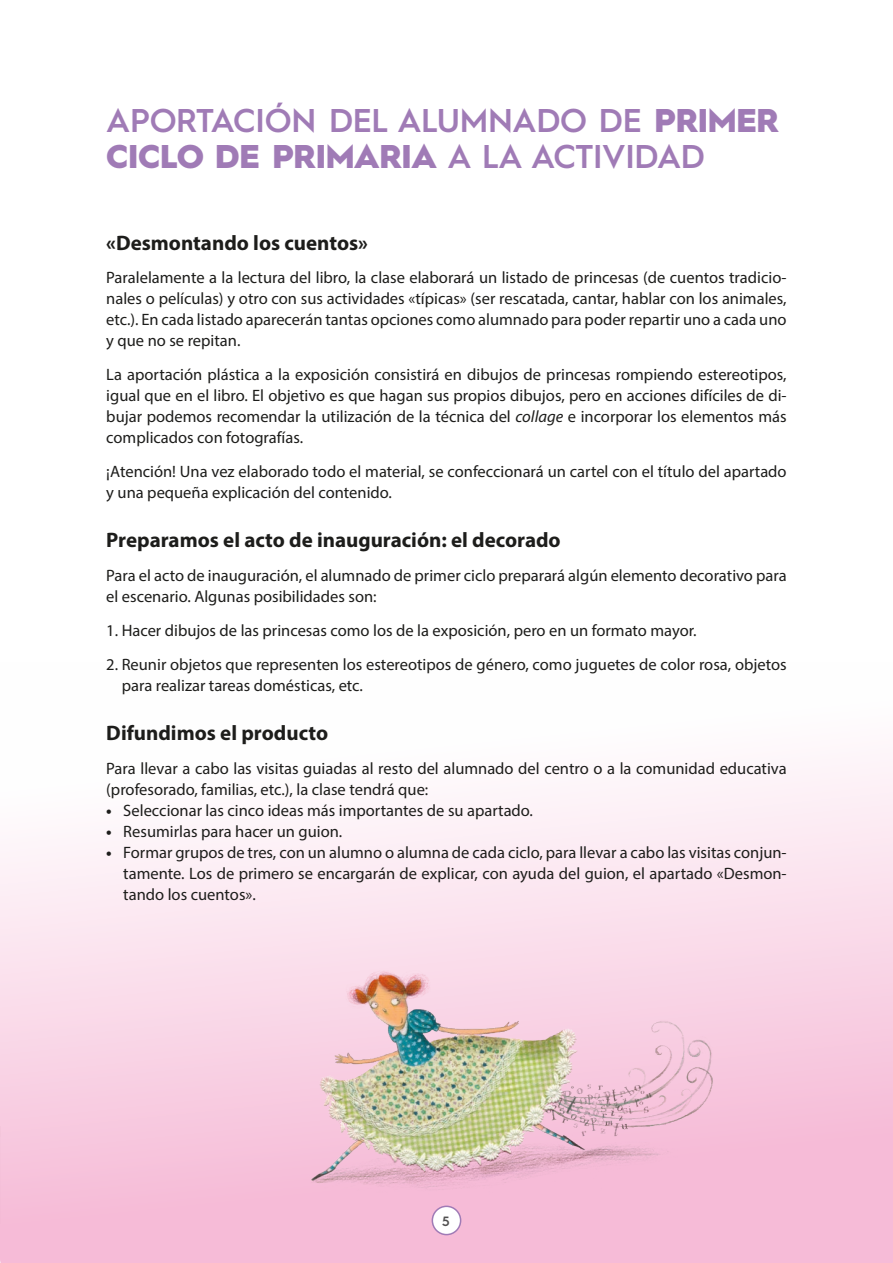
<style>
.page{position:relative;width:893px;height:1263px;background:#fff}
.page>*{position:absolute;margin:0;border:0;box-sizing:border-box;transform-origin:0 0}
.Títol_1{font:600 33px/36px "Hurme Geometric Sans 1";letter-spacing:-.01em;color:#a07bb6}
.Títol_2{font:700 21px "Myriad Pro";color:#1d1d1b}
.Text{font:16.5px/21px "Myriad Pro";color:#1d1d1b}
.t1{font:600 13.5px "Hurme Geometric Sans 1";color:#515050}
.s1{font-weight:900}
.s2{font-style:italic}
.s3{font-weight:700}
</style>
<div class="page">
<svg style="left:0;top:759px;width:893px;height:504px"></svg>
<svg style="left:0;top:1002px;width:1px;height:223px"></svg>
<div style="left:432px;top:1206px;width:29px;height:28px;background:#fff;border-radius:50%"></div>
<div style="left:432px;top:1205px;width:29px;height:30px;border:2px solid #a07bb6;border-radius:50%"></div>
<img style="left:286px;top:956px;width:439px;height:239px">
<p class="Títol_1" style="left:106px;top:100px;width:674px">APORTACIÓN DEL ALUMNADO DE <span class="s1">PRIMER<br>CICLO DE PRIMARIA</span> A LA ACTIVIDAD</p>
<p class="Títol_2" style="left:106px;top:229px;width:263px">«Desmontando los cuentos»</p>
<p class="Text" style="left:106px;top:267px;width:682px;text-align:justify">Paralelamente a la lectura del libro, la clase elaborará un listado de princesas (de cuentos tradicio&shy;nales o películas) y otro con sus actividades «típicas» (ser rescatada, cantar, hablar con los animales, etc.). En cada listado aparecerán tantas opciones como alumnado para poder repartir uno a cada uno y que no se repitan.</p>
<p class="Text" style="left:106px;top:364px;width:682px;text-align:justify">La aportación plástica a la exposición consistirá en dibujos de princesas rompiendo estereotipos, igual que en el libro. El objetivo es que hagan sus propios dibujos, pero en acciones difíciles de di&shy;bujar podemos recomendar la utilización de la técnica del <span class="s2">collage</span> e incorporar los elementos más complicados con fotografías.</p>
<p class="Text" style="left:106px;top:461px;width:682px">¡Atención! Una vez elaborado todo el material, se confeccionará un cartel con el título del apartado y una pequeña explicación del contenido.</p>
<p class="Títol_2" style="left:106px;top:527px;width:456px">Preparamos el acto de inauguración: el decorado</p>
<p class="Text" style="left:106px;top:565px;width:682px">Para el acto de inauguración, el alumnado de primer ciclo preparará algún elemento decorativo para el escenario. Algunas posibilidades son:</p>
<p class="Text" style="left:106px;top:620px;width:592px">1. Hacer dibujos de las princesas como los de la exposición, pero en un formato mayor.</p>
<p class="Text" style="left:122px;top:653px;width:666px;text-indent:-15px">2. Reunir objetos que representen los estereotipos de género, como juguetes de color rosa, objetos para realizar tareas domésticas, etc.</p>
<p class="Títol_2" style="left:106px;top:719px;width:223px">Difundimos el producto</p>
<p class="Text" style="left:106px;top:758px;width:682px">Para llevar a cabo las visitas guiadas al resto del alumnado del centro o a la comunidad educativa (profesorado, familias, etc.), la clase tendrá que:</p>
<p class="Text" style="left:106px;top:800px;width:428px"><span class="s3">•</span> Seleccionar las cinco ideas más importantes de su apartado.</p>
<p class="Text" style="left:106px;top:821px;width:238px"><span class="s3">•</span> Resumirlas para hacer un guion.</p>
<p class="Text" style="left:123px;top:842px;width:665px;text-align:justify;text-indent:-17px"><span class="s3">•</span> Formar grupos de tres, con un alumno o alumna de cada ciclo, para llevar a cabo las visitas conjun&shy;tamente. Los de primero se encargarán de explicar, con ayuda del guion, el apartado «Desmon&shy;tando los cuentos».</p>
<p class="t1" style="left:442px;top:1211px;width:9px">5</p>
</div>
